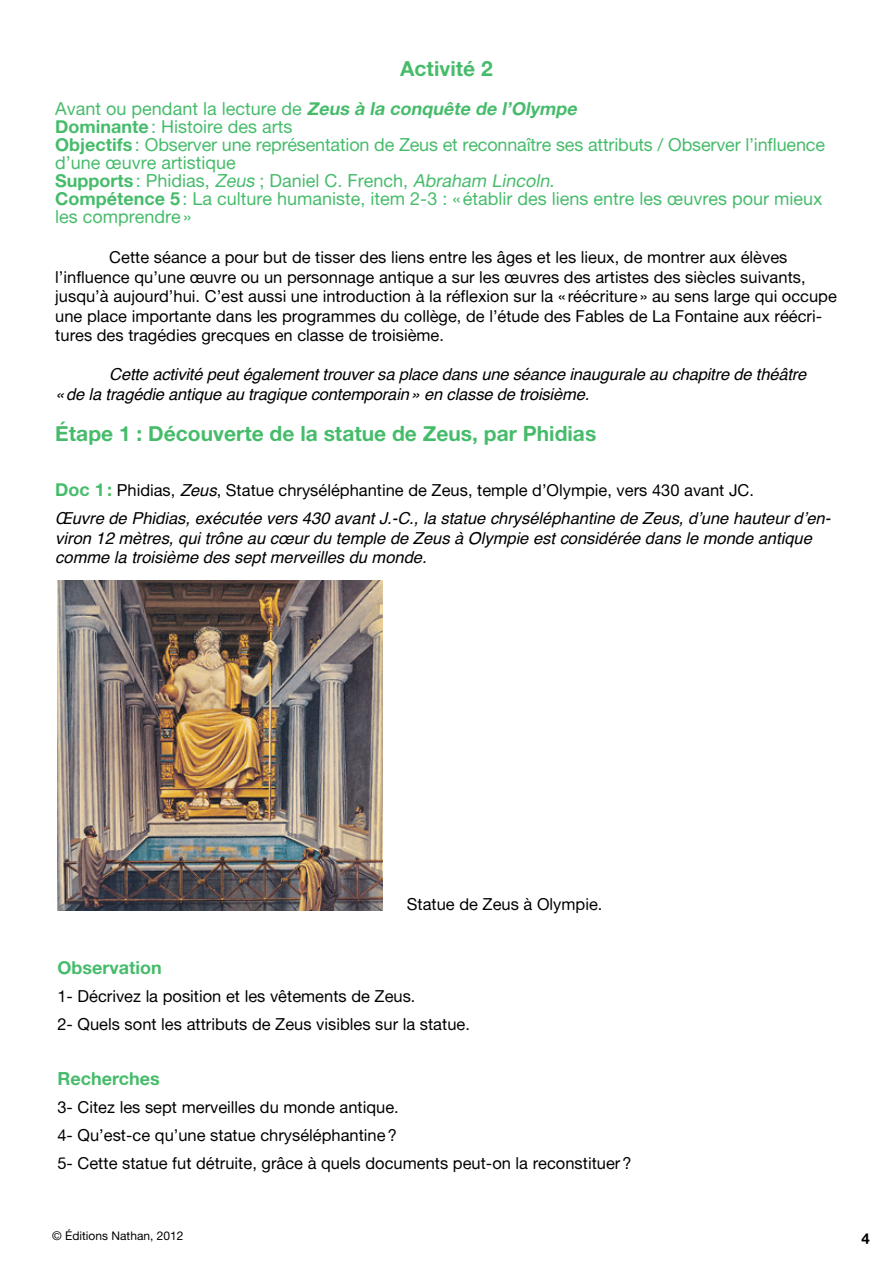
<style>
.page{position:relative;width:893px;height:1263px;background:#fff}
.page>*{position:absolute;margin:0;border:0;box-sizing:border-box;transform-origin:0 0}
.t1{font:21px "Alte Haas Grotesk Bold";color:#46bc6b}
.t2{font:18px/18px "Alte Haas Grotesk";color:#46bc6b}
.t3{font:18px "Alte Haas Grotesk Bold";color:#46bc6b}
.t4{font:16.5px/19.5px "Alte Haas Grotesk";color:#000}
.t5{font:italic 16.5px/19.5px "Helvetica";color:#000}
.t6{font:15px "Alte Haas Grotesk Bold";color:#000}
.t7{font:12px "Alte Haas Grotesk";color:#000}
.s1{font-family:"Alte Haas Grotesk Bold";font-style:italic}
.s2{font-family:"Alte Haas Grotesk Bold"}
.s3{font-style:italic}
.s4{font-family:"Alte Haas Grotesk Bold";font-size:18px;color:#46bc6b}
.s5{font-family:"Helvetica";font-style:italic}
</style>
<div class="page">
<img style="left:57px;top:581px;width:325px;height:329px">
<p class="t1" style="left:400px;top:55px;width:94px">Activité 2</p>
<p class="t2" style="left:55px;top:99px;width:771px">Avant ou pendant la lecture de <span class="s1">Zeus à la conquête de l’Olympe<br></span><span class="s2">Dominante</span>: Histoire des arts<br><span class="s2">Objectifs</span>: Observer une représentation de Zeus et reconnaître ses attributs / Observer l’influence d’une œuvre artistique<br><span class="s2">Supports</span>: Phidias, <span class="s3">Zeus</span> ; Daniel C. French, <span class="s3">Abraham Lincoln</span>.<br><span class="s2">Compétence 5</span>: La culture humaniste, item 2-3 : «établir des liens entre les œuvres pour mieux les comprendre»</p>
<p class="t4" style="left:55px;top:247px;width:783px;text-indent:54px">Cette séance a pour but de tisser des liens entre les âges et les lieux, de montrer aux élèves l’influence qu’une œuvre ou un personnage antique a sur les œuvres des artistes des siècles suivants, jusqu’à aujourd’hui. C’est aussi une introduction à la réflexion sur la « réécriture» au sens large qui occupe une place importante dans les programmes du collège, de l’étude des Fables de La Fontaine aux réécri&shy;tures des tragédies grecques en classe de troisième.</p>
<p class="t5" style="left:55px;top:365px;width:752px;text-indent:54px">Cette activité peut également trouver sa place dans une séance inaugurale au chapitre de théâtre «de la tragédie antique au tragique contemporain» en classe de troisième.</p>
<p class="t1" style="left:55px;top:421px;width:542px">Étape 1 : Découverte de la statue de Zeus, par Phidias</p>
<p class="t4" style="left:55px;top:480px;width:700px"><span class="s4">Doc 1:</span> Phidias, <span class="s5">Zeus</span>, Statue chryséléphantine de Zeus, temple d’Olympie, vers 430 avant JC.</p>
<p class="t5" style="left:55px;top:509px;width:777px">Œuvre de Phidias, exécutée vers 430 avant J.-C., la statue chryséléphantine de Zeus, d’une hauteur d’en&shy;viron 12 mètres, qui trône au cœur du temple de Zeus à Olympie est considérée dans le monde antique comme la troisième des sept merveilles du monde.</p>
<p class="t4" style="left:407px;top:894px;width:197px">Statue de Zeus à Olympie.</p>
<p class="t3" style="left:57px;top:957px;width:106px">Observation</p>
<p class="t4" style="left:57px;top:982px;width:414px;line-height:28px">1- Décrivez la position et les vêtements de Zeus.<br>2- Quels sont les attributs de Zeus visibles sur la statue.</p>
<p class="t3" style="left:57px;top:1067px;width:104px">Recherches</p>
<p class="t4" style="left:57px;top:1093px;width:576px;line-height:28px">3- Citez les sept merveilles du monde antique.<br>4- Qu’est-ce qu’une statue chryséléphantine?<br>5- Cette statue fut détruite, grâce à quels documents peut-on la reconstituer?</p>
<p class="t7" style="left:52px;top:1229px;width:133px">© Éditions Nathan, 2012</p>
<p class="t6" style="left:861px;top:1229px;width:10px">4</p>
</div>
